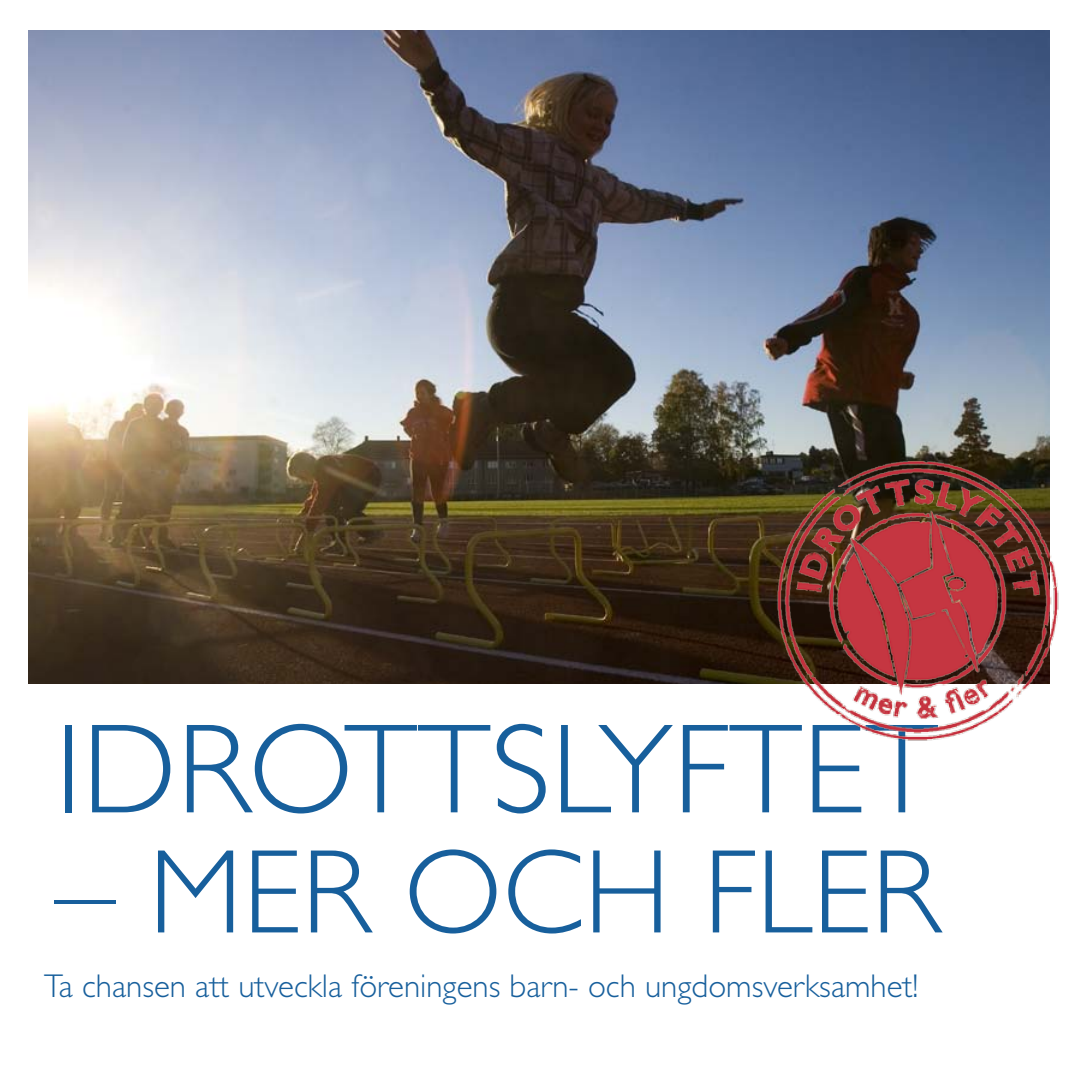
<style>
.page{position:relative;width:1078px;height:1078px;background:#fff}
.page>*{position:absolute;margin:0;border:0;box-sizing:border-box;transform-origin:0 0}
.t1{font:300 128px "Gill Sans";color:#175f9c}
.t2{font:300 120px "Gill Sans";color:#175f9c}
.t3{font:300 33px "Gill Sans";color:#175f9c}
</style>
<div class="page">
<img style="left:28px;top:30px;width:1021px;height:653px">
<img style="left:767px;top:450px;width:292px;height:291px">
<h1 class="t1" style="left:55px;top:697px;width:884px">IDROTTSLYFTET</h1>
<h2 class="t2" style="left:55px;top:824px;width:886px">– MER OCH FLER</h2>
<p class="t3" style="left:44px;top:966px;width:875px">Ta chansen att utveckla föreningens barn- och ungdomsverksamhet!</p>
</div>
